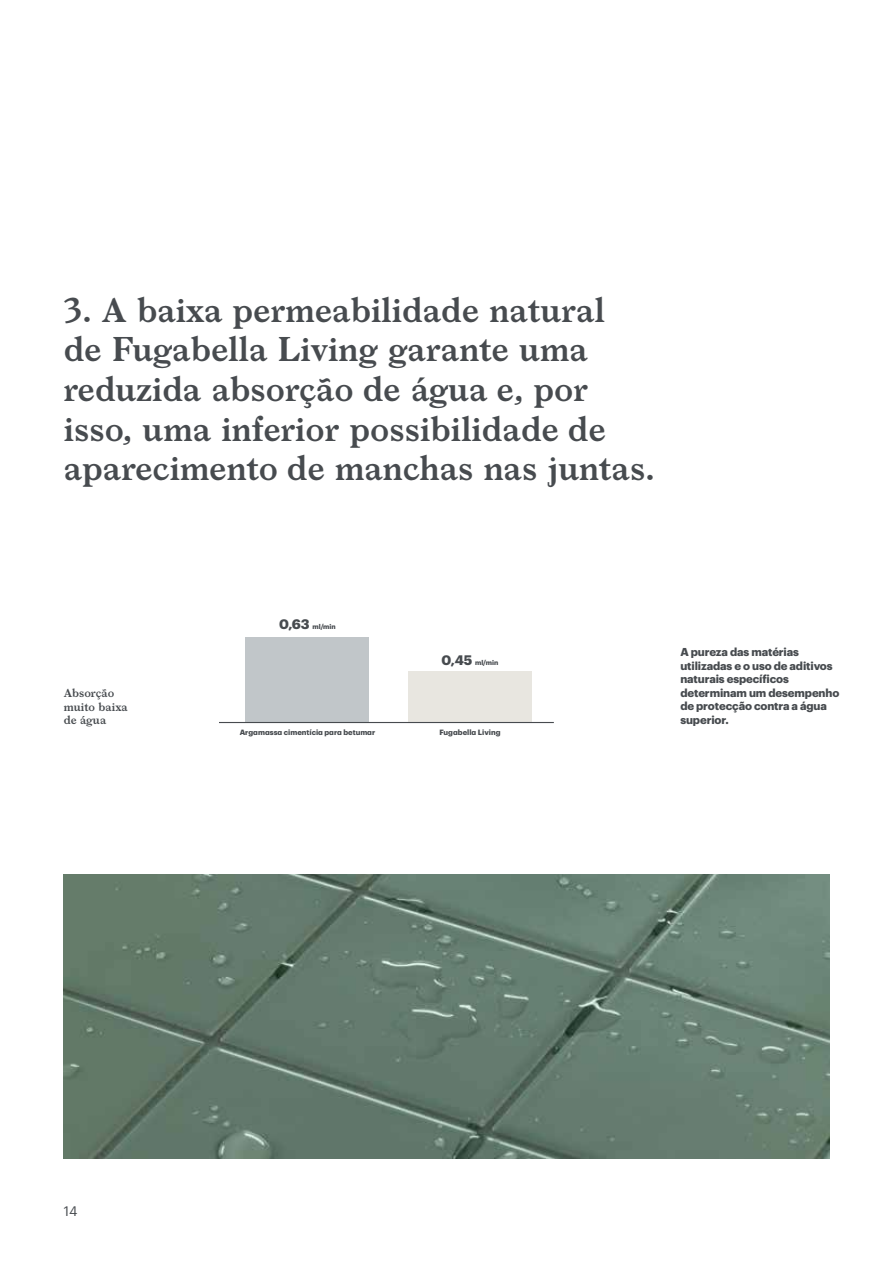
<style>
.page{position:relative;width:893px;height:1263px;background:#fff}
.page>*{position:absolute;margin:0;border:0;box-sizing:border-box;transform-origin:0 0}
.t1{font:600 33px/39.6px "Larish Neue";color:#474b4f}
.t2{font:13.5px "Graphik";color:#474b4f}
.t3{font:700 11.25px/13.5px "Graphik";letter-spacing:-.01em;color:#474b4f}
.t4{font:600 11.25px/13.5px "Larish Neue";color:#474b4f}
.t5{font:700 7.5px "Graphik";color:#474b4f}
.t6{font:700 6.75px "Graphik";color:#474b4f}
.s1{font-size:13.5px}
</style>
<div class="page">
<div style="left:246px;top:637px;width:123px;height:86px;background:#c1c6c9"></div>
<div style="left:408px;top:671px;width:124px;height:51px;background:#e8e6e0"></div>
<hr style="left:219px;top:722px;width:335px;height:1px;background:#474b4f">
<img style="left:64px;top:875px;width:765px;height:284px">
<p class="t1" style="left:64px;top:287px;width:593px">3. A baixa permeabilidade natural<br>de Fugabella Living garante uma reduzida absorção de água e, por isso, uma inferior possibilidade de aparecimento de manchas nas juntas.</p>
<p class="t4" style="left:64px;top:686px;width:65px">Absorção muito baixa de água</p>
<p class="t6" style="left:279px;top:621px;width:58px"><span class="s1">0,63</span> ml/min</p>
<p class="t6" style="left:442px;top:658px;width:58px"><span class="s1">0,45</span> ml/min</p>
<p class="t5" style="left:240px;top:726px;width:137px">Argamassa cimentícia para betumar</p>
<p class="t5" style="left:439px;top:726px;width:63px">Fugabella Living</p>
<p class="t3" style="left:680px;top:644px;width:161px">A pureza das matérias utilizadas e o uso de aditivos naturais específicos determinam um desempenho de protecção contra a água superior.</p>
<p class="t2" style="left:64px;top:1201px;width:15px">14</p>
</div>
